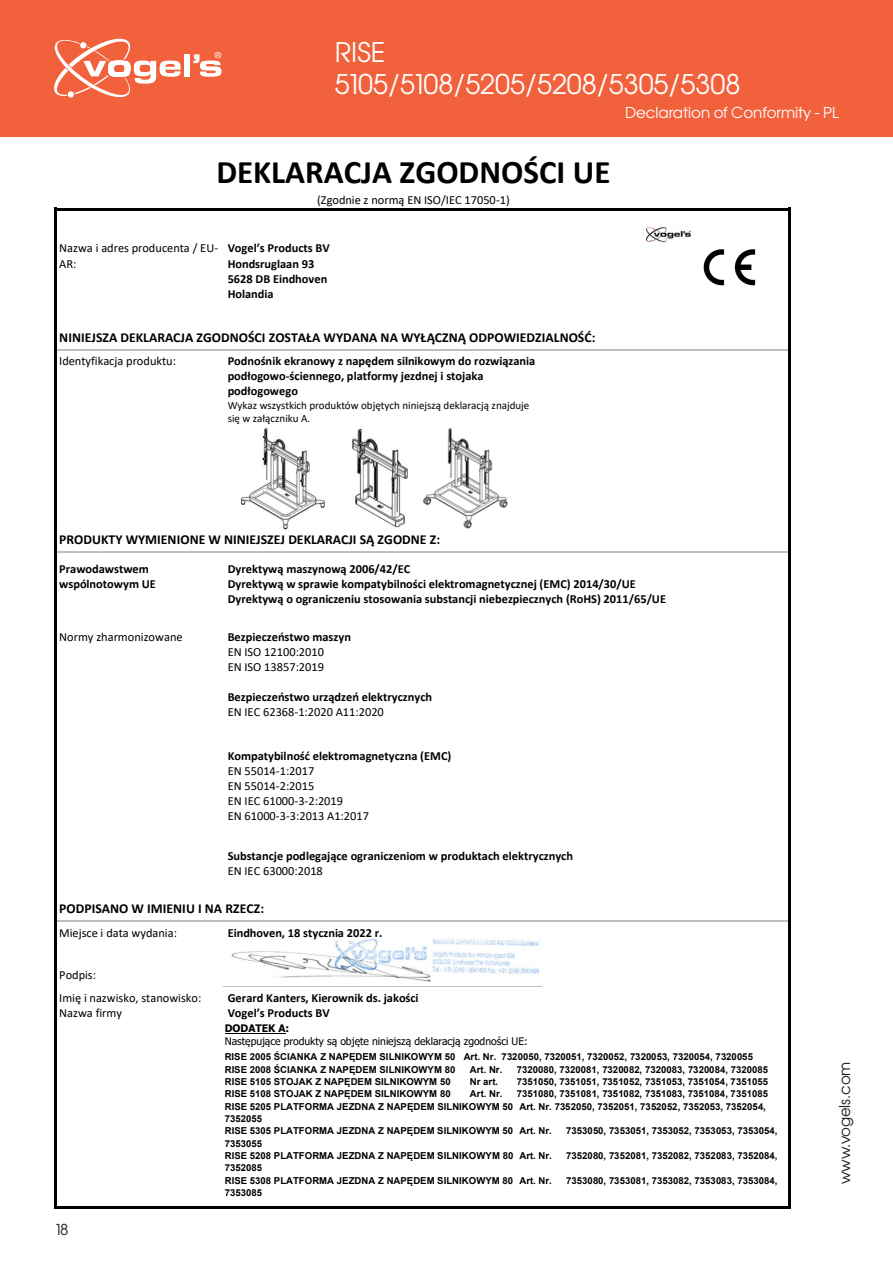
<style>
.page{position:relative;width:893px;height:1263px;background:#fff}
.page>*{position:absolute;margin:0;border:0;box-sizing:border-box;transform-origin:0 0}
.t1{font:700 33px "Calibri";color:#000}
.t2{font:27px "Avant Garde Gothic Bk ITC";color:#fff}
.t3{font:15px "Avant Garde Gothic Bk ITC";color:#fff}
.t4{font:15px "Avant Garde Gothic Bk ITC";letter-spacing:-.01em;color:#231f20}
.t5{font:700 13.65px "Calibri";color:#000}
.t6{font:700 12.3px/15.1px "Calibri";color:#000}
.t7{font:12.3px/15.1px "Calibri";color:#000}
.t8{font:11.1px/13.4px "Calibri";color:#000}
.t9{font:10.35px/12.9px "Tahoma";color:#000}
.t10{font:700 9.6px/12.3px "Arial";color:#000}
.s1{font-weight:700}
.s2{font-weight:400}
</style>
<div class="page">
<div style="left:0;top:0;width:893px;height:136px;background:#f1613c"></div>
<svg style="left:54px;top:39px;width:127px;height:59px"></svg>
<div style="left:184px;top:54px;width:6px;height:22px;background:#fff"></div>
<svg style="left:193px;top:52px;width:28px;height:25px"></svg>
<img style="left:231px;top:938px;width:308px;height:44px">
<img style="left:352px;top:429px;width:56px;height:99px">
<img style="left:241px;top:428px;width:84px;height:101px">
<img style="left:423px;top:427px;width:85px;height:102px">
<svg style="left:54px;top:208px;width:3px;height:7px"></svg>
<hr style="left:57px;top:208px;width:167px;height:2px;background:#000">
<hr style="left:227px;top:208px;width:315px;height:2px;background:#000">
<hr style="left:545px;top:208px;width:243px;height:2px;background:#000">
<svg style="left:788px;top:208px;width:3px;height:7px"></svg>
<hr style="left:54px;top:215px;width:3px;height:22px;background:#000">
<hr style="left:788px;top:215px;width:3px;height:22px;background:#000">
<svg style="left:54px;top:237px;width:3px;height:4px"></svg>
<svg style="left:788px;top:237px;width:3px;height:4px"></svg>
<hr style="left:54px;top:241px;width:3px;height:77px;background:#000">
<hr style="left:788px;top:241px;width:3px;height:77px;background:#000">
<svg style="left:54px;top:318px;width:3px;height:4px"></svg>
<svg style="left:788px;top:318px;width:3px;height:4px"></svg>
<hr style="left:54px;top:322px;width:3px;height:27px;background:#000">
<hr style="left:788px;top:322px;width:3px;height:27px;background:#000">
<svg style="left:54px;top:349px;width:3px;height:4px"></svg>
<hr style="left:57px;top:349px;width:167px;height:2px;background:#bfbfbf">
<hr style="left:225px;top:349px;width:317px;height:2px;background:#bfbfbf">
<hr style="left:543px;top:349px;width:245px;height:2px;background:#bfbfbf">
<svg style="left:788px;top:349px;width:3px;height:4px"></svg>
<hr style="left:54px;top:353px;width:3px;height:120px;background:#000">
<hr style="left:788px;top:353px;width:3px;height:120px;background:#000">
<svg style="left:54px;top:473px;width:3px;height:4px"></svg>
<svg style="left:788px;top:473px;width:3px;height:4px"></svg>
<hr style="left:54px;top:477px;width:3px;height:74px;background:#000">
<hr style="left:788px;top:477px;width:3px;height:74px;background:#000">
<hr style="left:57px;top:551px;width:731px;height:1px;background:#bfbfbf">
<svg style="left:54px;top:551px;width:3px;height:10px"></svg>
<svg style="left:788px;top:551px;width:3px;height:10px"></svg>
<hr style="left:54px;top:561px;width:3px;height:64px;background:#000">
<hr style="left:788px;top:561px;width:3px;height:64px;background:#000">
<svg style="left:54px;top:625px;width:3px;height:4px"></svg>
<svg style="left:788px;top:625px;width:3px;height:4px"></svg>
<hr style="left:54px;top:629px;width:3px;height:115px;background:#000">
<hr style="left:788px;top:629px;width:3px;height:115px;background:#000">
<svg style="left:54px;top:744px;width:3px;height:4px"></svg>
<svg style="left:788px;top:744px;width:3px;height:4px"></svg>
<hr style="left:54px;top:748px;width:3px;height:96px;background:#000">
<hr style="left:788px;top:748px;width:3px;height:96px;background:#000">
<svg style="left:54px;top:844px;width:3px;height:4px"></svg>
<svg style="left:788px;top:844px;width:3px;height:4px"></svg>
<hr style="left:54px;top:848px;width:3px;height:41px;background:#000">
<hr style="left:788px;top:848px;width:3px;height:41px;background:#000">
<svg style="left:54px;top:889px;width:3px;height:4px"></svg>
<svg style="left:788px;top:889px;width:3px;height:4px"></svg>
<hr style="left:54px;top:893px;width:3px;height:27px;background:#000">
<hr style="left:788px;top:893px;width:3px;height:27px;background:#000">
<svg style="left:54px;top:920px;width:3px;height:5px"></svg>
<hr style="left:57px;top:920px;width:167px;height:1px;background:#bfbfbf">
<hr style="left:225px;top:920px;width:563px;height:1px;background:#bfbfbf">
<svg style="left:788px;top:920px;width:3px;height:5px"></svg>
<hr style="left:54px;top:925px;width:3px;height:23px;background:#000">
<hr style="left:788px;top:925px;width:3px;height:23px;background:#000">
<svg style="left:54px;top:948px;width:3px;height:4px"></svg>
<svg style="left:788px;top:948px;width:3px;height:4px"></svg>
<hr style="left:54px;top:952px;width:3px;height:34px;background:#000">
<hr style="left:788px;top:952px;width:3px;height:34px;background:#000">
<svg style="left:54px;top:986px;width:3px;height:4px"></svg>
<hr style="left:224px;top:986px;width:318px;height:1px;background:#bfbfbf">
<svg style="left:788px;top:986px;width:3px;height:4px"></svg>
<hr style="left:54px;top:990px;width:3px;height:216px;background:#000">
<hr style="left:57px;top:1206px;width:167px;height:3px;background:#000">
<hr style="left:226px;top:1206px;width:562px;height:3px;background:#000">
<hr style="left:788px;top:990px;width:3px;height:216px;background:#000">
<img style="left:646px;top:227px;width:45px;height:15px">
<hr style="left:225px;top:1033px;width:60px;height:1px;background:#000">
<img style="left:703px;top:249px;width:53px;height:37px">
<p class="t2" style="left:335px;top:35px;width:52px">RISE</p>
<p class="t2" style="left:335px;top:67px;width:407px">5105/5108/5205/5208/5305/5308</p>
<p class="t1" style="left:216px;top:149px;width:396px">DEKLARACJA ZGODNOŚCI UE</p>
<p class="t7" style="left:317px;top:192px;width:194px">(Zgodnie z normą EN ISO/IEC 17050-1)</p>
<p class="t7" style="left:59px;top:240px;width:160px">Nazwa i adres producenta / EU-<br>AR:</p>
<p class="t6" style="left:228px;top:241px;width:104px">Vogel’s Products BV<br>Hondsruglaan 93<br>5628 DB Eindhoven<br>Holandia</p>
<p class="t5" style="left:59px;top:328px;width:538px">NINIEJSZA DEKLARACJA ZGODNOŚCI ZOSTAŁA WYDANA NA WYŁĄCZNĄ ODPOWIEDZIALNOŚĆ:</p>
<p class="t7" style="left:59px;top:353px;width:118px">Identyfikacja produktu:</p>
<p class="t6" style="left:228px;top:353px;width:309px">Podnośnik ekranowy z napędem silnikowym do rozwiązania podłogowo-ściennego, platformy jezdnej i stojaka podłogowego</p>
<p class="t8" style="left:228px;top:398px;width:303px">Wykaz wszystkich produktów objętych niniejszą deklaracją znajduje się w załączniku A.</p>
<p class="t3" style="left:625px;top:104px;width:215px">Declaration of Conformity - PL</p>
<p class="t5" style="left:59px;top:529px;width:382px">PRODUKTY WYMIENIONE W NINIEJSZEJ DEKLARACJI SĄ ZGODNE Z:</p>
<p class="t6" style="left:59px;top:561px;width:98px">Prawodawstwem wspólnotowym UE</p>
<p class="t6" style="left:228px;top:561px;width:440px">Dyrektywą maszynową 2006/42/EC<br>Dyrektywą w sprawie kompatybilności elektromagnetycznej (EMC) 2014/30/UE<br>Dyrektywą o ograniczeniu stosowania substancji niebezpiecznych (RoHS) 2011/65/UE</p>
<p class="t7" style="left:59px;top:629px;width:125px">Normy zharmonizowane</p>
<p class="t7" style="left:228px;top:629px;width:125px"><span class="s1">Bezpieczeństwo maszyn<br></span>EN ISO 12100:2010<br>EN ISO 13857:2019</p>
<p class="t6" style="left:228px;top:689px;width:206px">Bezpieczeństwo urządzeń elektrycznych<br><span class="s2">EN IEC 62368-1:2020 A11:2020</span></p>
<p class="t7" style="left:228px;top:748px;width:225px"><span class="s1">Kompatybilność elektromagnetyczna (EMC)<br></span>EN 55014-1:2017<br>EN 55014-2:2015<br>EN IEC 61000-3-2:2019<br>EN 61000-3-3:2013 A1:2017</p>
<p class="t6" style="left:228px;top:848px;width:347px">Substancje podlegające ograniczeniom w produktach elektrycznych<br><span class="s2">EN IEC 63000:2018</span></p>
<p class="t5" style="left:59px;top:898px;width:206px">PODPISANO W IMIENIU I NA RZECZ:</p>
<p class="t7" style="left:59px;top:925px;width:119px">Miejsce i data wydania:</p>
<p class="t6" style="left:228px;top:925px;width:156px">Eindhoven, 18 stycznia 2022 r.</p>
<p class="t7" style="left:59px;top:963px;width:144px;line-height:23px">Podpis:<br>Imię i nazwisko, stanowisko:</p>
<p class="t7" style="left:59px;top:1005px;width:64px">Nazwa firmy</p>
<p class="t6" style="left:228px;top:990px;width:192px">Gerard Kanters, Kierownik ds. jakości<br>Vogel’s Products BV</p>
<p class="t9" style="left:225px;top:1023px;width:305px"><span class="s1">DODATEK A:<br></span>Następujące produkty są objęte niniejszą deklaracją zgodności UE:</p>
<p class="t10" style="left:225px;top:1051px;width:530px">RISE 2005 ŚCIANKA Z NAPĘDEM SILNIKOWYM 50 Art. Nr. 7320050, 7320051, 7320052, 7320053, 7320054, 7320055<br>RISE 2008 ŚCIANKA Z NAPĘDEM SILNIKOWYM 80</p>
<p class="t10" style="left:470px;top:1064px;width:34px">Art. Nr.</p>
<p class="t10" style="left:517px;top:1064px;width:253px">7320080, 7320081, 7320082, 7320083, 7320084, 7320085</p>
<p class="t10" style="left:225px;top:1076px;width:227px">RISE 5105 STOJAK Z NAPĘDEM SILNIKOWYM 50</p>
<p class="t10" style="left:470px;top:1076px;width:30px">Nr art.</p>
<p class="t10" style="left:517px;top:1076px;width:253px">7351050, 7351051, 7351052, 7351053, 7351054, 7351055</p>
<p class="t10" style="left:225px;top:1088px;width:227px">RISE 5108 STOJAK Z NAPĘDEM SILNIKOWYM 80</p>
<p class="t10" style="left:470px;top:1088px;width:34px">Art. Nr.</p>
<p class="t10" style="left:225px;top:1088px;width:545px;text-indent:292px">7351080, 7351081, 7351082, 7351083, 7351084, 7351085<br>RISE 5205 PLATFORMA JEZDNA Z NAPĘDEM SILNIKOWYM 50 Art. Nr. 7352050, 7352051, 7352052, 7352053, 7352054, 7352055<br>RISE 5305 PLATFORMA JEZDNA Z NAPĘDEM SILNIKOWYM 50 Art. Nr.</p>
<p class="t10" style="left:566px;top:1125px;width:213px">7353050, 7353051, 7353052, 7353053, 7353054,</p>
<p class="t4" style="left:54px;top:1220px;width:16px">18</p>
<p class="t10" style="left:225px;top:1137px;width:329px">7353055<br>RISE 5208 PLATFORMA JEZDNA Z NAPĘDEM SILNIKOWYM 80 Art. Nr.</p>
<p class="t10" style="left:225px;top:1162px;width:329px">7352085<br>RISE 5308 PLATFORMA JEZDNA Z NAPĘDEM SILNIKOWYM 80 Art. Nr.</p>
<p class="t10" style="left:225px;top:1187px;width:39px">7353085</p>
<p class="t10" style="left:566px;top:1150px;width:213px">7352080, 7352081, 7352082, 7352083, 7352084,</p>
<p class="t10" style="left:566px;top:1174px;width:213px">7353080, 7353081, 7353082, 7353083, 7353084,</p>
<h3 class="t4" style="left:835px;top:1184px;width:124px;rotate:-90deg">www.vogels.com</h3>
</div>
